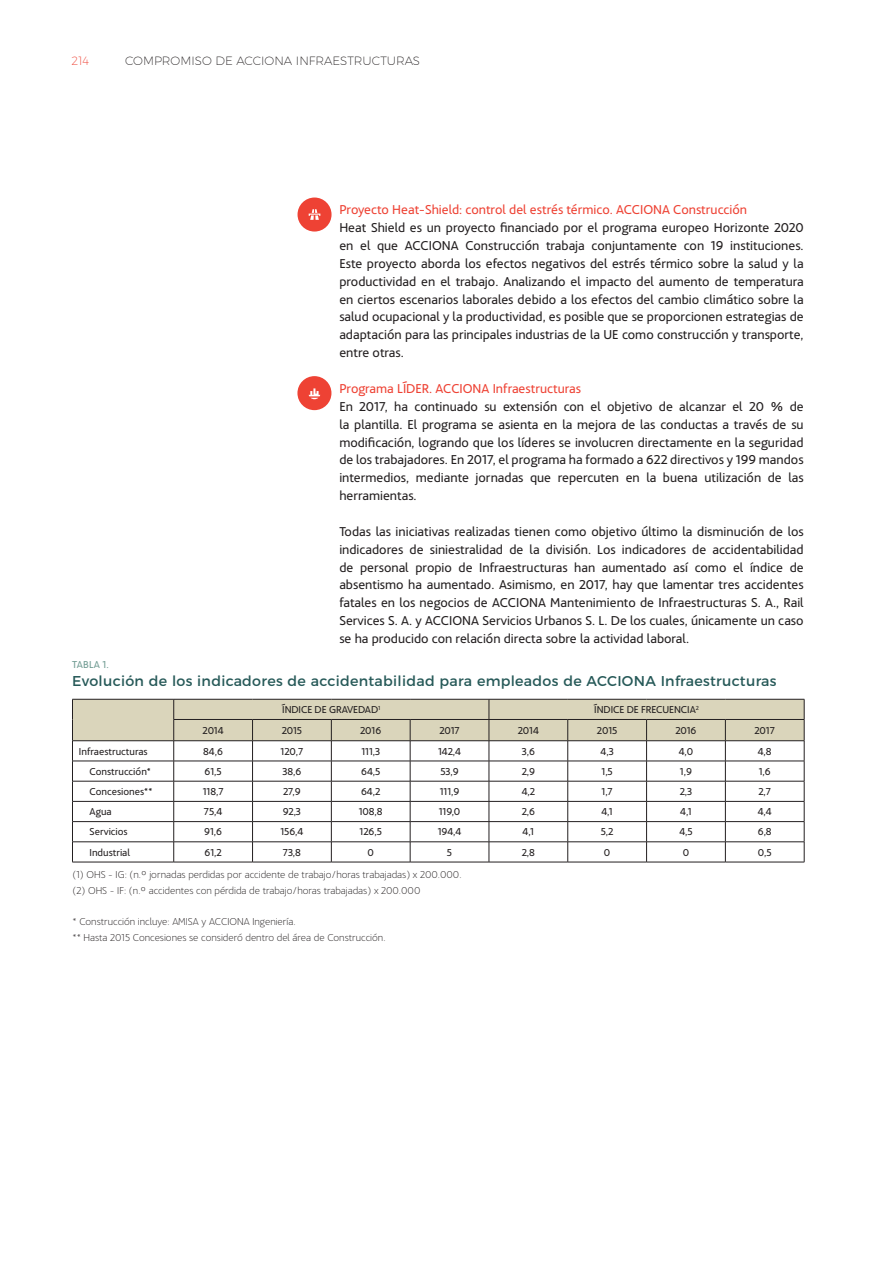
<style>
.page{position:relative;width:893px;height:1263px;background:#fff}
.page>*{position:absolute;margin:0;border:0;box-sizing:border-box;transform-origin:0 0}
._60_TITULAR_TABLA_GR{font:14.25px "Montserrat";letter-spacing:.02em;color:#265958}
._02_TEXTO_GENERAL{font:13.5px/17.9px "Acciona";color:#231f20;text-align:justify}
._03_LADILLO_2{font:13.5px/17.9px "Acciona";color:#231f20;text-align:justify}
._03_LADILLO_2-2{font:13.5px "Acciona";color:#ee4234}
.t1{font:200 12px "Montserrat";color:#231f20}
.t2{font:200 12px "Montserrat";color:#ee4234}
.t3{font:10.5px "Acciona";letter-spacing:-.01em;color:#231f20}
._63_NOTA_GRAFICO_Y_T{font:300 10.5px "Acciona";color:#231f20}
.Número_ficha_gráfico{font:10.5px "Acciona";letter-spacing:.01em;color:#719c93}
</style>
<div class="page">
<svg style="left:72px;top:699px;width:733px;height:163px"></svg>
<hr style="left:72px;top:740px;width:102px;height:1px;background:#231f20">
<hr style="left:72px;top:761px;width:102px;height:1px;background:#231f20">
<hr style="left:72px;top:781px;width:102px;height:1px;background:#231f20">
<hr style="left:72px;top:801px;width:102px;height:1px;background:#231f20">
<hr style="left:72px;top:821px;width:102px;height:1px;background:#231f20">
<hr style="left:72px;top:841px;width:102px;height:1px;background:#231f20">
<hr style="left:72px;top:862px;width:102px;height:1px;background:#231f20">
<hr style="left:174px;top:862px;width:79px;height:1px;background:#231f20">
<hr style="left:253px;top:862px;width:78px;height:1px;background:#231f20">
<hr style="left:331px;top:862px;width:79px;height:1px;background:#231f20">
<hr style="left:410px;top:862px;width:79px;height:1px;background:#231f20">
<hr style="left:489px;top:862px;width:79px;height:1px;background:#231f20">
<hr style="left:568px;top:862px;width:79px;height:1px;background:#231f20">
<hr style="left:647px;top:862px;width:78px;height:1px;background:#231f20">
<hr style="left:725px;top:862px;width:79px;height:1px;background:#231f20">
<svg style="left:298px;top:198px;width:34px;height:34px"></svg>
<svg style="left:297px;top:376px;width:34px;height:34px"></svg>
<p class="t2" style="left:71px;top:52px;width:19px">214</p>
<p class="t1" style="left:125px;top:52px;width:297px">COMPROMISO DE ACCIONA INFRAESTRUCTURAS</p>
<p class="_03_LADILLO_2-2" style="left:339px;top:199px;width:409px">Proyecto Heat-Shield: control del estrés térmico. ACCIONA Construcción</p>
<p class="_03_LADILLO_2" style="left:339px;top:217px;width:466px">Heat Shield es un proyecto financiado por el programa europeo Horizonte 2020 en el que ACCIONA Construcción trabaja conjuntamente con 19 instituciones.<br>Este proyecto aborda los efectos negativos del estrés térmico sobre la salud y la productividad en el trabajo. Analizando el impacto del aumento de temperatura en ciertos escenarios laborales debido a los efectos del cambio climático sobre la salud ocupacional y la productividad, es posible que se proporcionen estrategias de adaptación para las principales industrias de la UE como construcción y transporte, entre otras.</p>
<p class="_03_LADILLO_2-2" style="left:339px;top:378px;width:243px">Programa LÍDER. ACCIONA Infraestructuras</p>
<p class="_02_TEXTO_GENERAL" style="left:339px;top:396px;width:466px">En 2017, ha continuado su extensión con el objetivo de alcanzar el 20 % de la plantilla. El programa se asienta en la mejora de las conductas a través de su modificación, logrando que los líderes se involucren directamente en la seguridad de los trabajadores. En 2017, el programa ha formado a 622 directivos y 199 mandos intermedios, mediante jornadas que repercuten en la buena utilización de las herramientas.</p>
<p class="_02_TEXTO_GENERAL" style="left:339px;top:521px;width:466px">Todas las iniciativas realizadas tienen como objetivo último la disminución de los indicadores de siniestralidad de la división. Los indicadores de accidentabilidad de personal propio de Infraestructuras han aumentado así como el índice de absentismo ha aumentado. Asimismo, en 2017, hay que lamentar tres accidentes fatales en los negocios de ACCIONA Mantenimiento de Infraestructuras S. A., Rail Services S. A. y ACCIONA Servicios Urbanos S. L. De los cuales, únicamente un caso se ha producido con relación directa sobre la actividad laboral.</p>
<p class="Número_ficha_gráfico" style="left:72px;top:656px;width:38px">TABLA 1.</p>
<p class="_60_TITULAR_TABLA_GR" style="left:72px;top:670px;width:706px">Evolución de los indicadores de accidentabilidad para empleados de ACCIONA Infraestructuras</p>
<p class="t3" style="left:282px;top:701px;width:100px">ÍNDICE DE GRAVEDAD<sup>1</sup></p>
<p class="t3" style="left:594px;top:701px;width:106px">ÍNDICE DE FRECUENCIA<sup>2</sup></p>
<p class="t3" style="left:203px;top:723px;width:23px">2014</p>
<p class="t3" style="left:282px;top:723px;width:22px">2015</p>
<p class="t3" style="left:360px;top:723px;width:23px">2016</p>
<p class="t3" style="left:439px;top:723px;width:22px">2017</p>
<p class="t3" style="left:518px;top:723px;width:23px">2014</p>
<p class="t3" style="left:597px;top:723px;width:22px">2015</p>
<p class="t3" style="left:675px;top:723px;width:23px">2016</p>
<p class="t3" style="left:754px;top:723px;width:22px">2017</p>
<p class="t3" style="left:79px;top:743px;width:70px">Infraestructuras</p>
<p class="t3" style="left:203px;top:743px;width:21px">84,6</p>
<p class="t3" style="left:281px;top:743px;width:24px">120,7</p>
<p class="t3" style="left:361px;top:743px;width:20px">111,3</p>
<p class="t3" style="left:438px;top:743px;width:24px">142,4</p>
<p class="t3" style="left:522px;top:743px;width:15px">3,6</p>
<p class="t3" style="left:601px;top:743px;width:15px">4,3</p>
<p class="t3" style="left:679px;top:743px;width:16px">4,0</p>
<p class="t3" style="left:758px;top:743px;width:15px">4,8</p>
<p class="t3" style="left:89px;top:763px;width:63px">Construcción*</p>
<p class="t3" style="left:205px;top:763px;width:19px">61,5</p>
<p class="t3" style="left:283px;top:763px;width:20px">38,6</p>
<p class="t3" style="left:361px;top:763px;width:21px">64,5</p>
<p class="t3" style="left:440px;top:763px;width:20px">53,9</p>
<p class="t3" style="left:522px;top:763px;width:15px">2,9</p>
<p class="t3" style="left:601px;top:763px;width:13px">1,5</p>
<p class="t3" style="left:680px;top:763px;width:14px">1,9</p>
<p class="t3" style="left:759px;top:763px;width:14px">1,6</p>
<p class="t3" style="left:89px;top:783px;width:64px">Concesiones**</p>
<p class="t3" style="left:203px;top:783px;width:22px">118,7</p>
<p class="t3" style="left:283px;top:783px;width:19px">27,9</p>
<p class="t3" style="left:361px;top:783px;width:21px">64,2</p>
<p class="t3" style="left:440px;top:783px;width:21px">111,9</p>
<p class="t3" style="left:522px;top:783px;width:15px">4,2</p>
<p class="t3" style="left:601px;top:783px;width:13px">1,7</p>
<p class="t3" style="left:680px;top:783px;width:14px">2,3</p>
<p class="t3" style="left:758px;top:783px;width:14px">2,7</p>
<p class="t3" style="left:89px;top:803px;width:24px">Agua</p>
<p class="t3" style="left:204px;top:803px;width:20px">75,4</p>
<p class="t3" style="left:283px;top:803px;width:20px">92,3</p>
<p class="t3" style="left:359px;top:803px;width:25px">108,8</p>
<p class="t3" style="left:439px;top:803px;width:23px">119,0</p>
<p class="t3" style="left:522px;top:803px;width:15px">2,6</p>
<p class="t3" style="left:601px;top:803px;width:13px">4,1</p>
<p class="t3" style="left:680px;top:803px;width:13px">4,1</p>
<p class="t3" style="left:758px;top:803px;width:15px">4,4</p>
<p class="t3" style="left:89px;top:824px;width:40px">Servicios</p>
<p class="t3" style="left:204px;top:824px;width:19px">91,6</p>
<p class="t3" style="left:280px;top:824px;width:24px">156,4</p>
<p class="t3" style="left:360px;top:824px;width:24px">126,5</p>
<p class="t3" style="left:438px;top:824px;width:25px">194,4</p>
<p class="t3" style="left:523px;top:824px;width:13px">4,1</p>
<p class="t3" style="left:601px;top:824px;width:14px">5,2</p>
<p class="t3" style="left:679px;top:824px;width:15px">4,5</p>
<p class="t3" style="left:758px;top:824px;width:15px">6,8</p>
<p class="t3" style="left:89px;top:844px;width:42px">Industrial</p>
<p class="t3" style="left:205px;top:844px;width:19px">61,2</p>
<p class="t3" style="left:283px;top:844px;width:20px">73,8</p>
<p class="t3" style="left:368px;top:844px;width:8px">0</p>
<p class="t3" style="left:447px;top:844px;width:7px">5</p>
<p class="t3" style="left:522px;top:844px;width:15px">2,8</p>
<p class="t3" style="left:604px;top:844px;width:8px">0</p>
<p class="t3" style="left:683px;top:844px;width:8px">0</p>
<p class="t3" style="left:758px;top:844px;width:15px">0,5</p>
<p class="_63_NOTA_GRAFICO_Y_T" style="left:72px;top:867px;width:391px">(1) OHS - IG: (n.º jornadas perdidas por accidente de trabajo/horas trabajadas) x 200.000.</p>
<p class="_63_NOTA_GRAFICO_Y_T" style="left:72px;top:883px;width:349px">(2) OHS - IF: (n.º accidentes con pérdida de trabajo/horas trabajadas) x 200.000</p>
<p class="_63_NOTA_GRAFICO_Y_T" style="left:72px;top:914px;width:225px">* Construcción incluye: AMISA y ACCIONA Ingeniería.</p>
<p class="_63_NOTA_GRAFICO_Y_T" style="left:72px;top:930px;width:315px">** Hasta 2015 Concesiones se consideró dentro del área de Construcción.</p>
</div>
